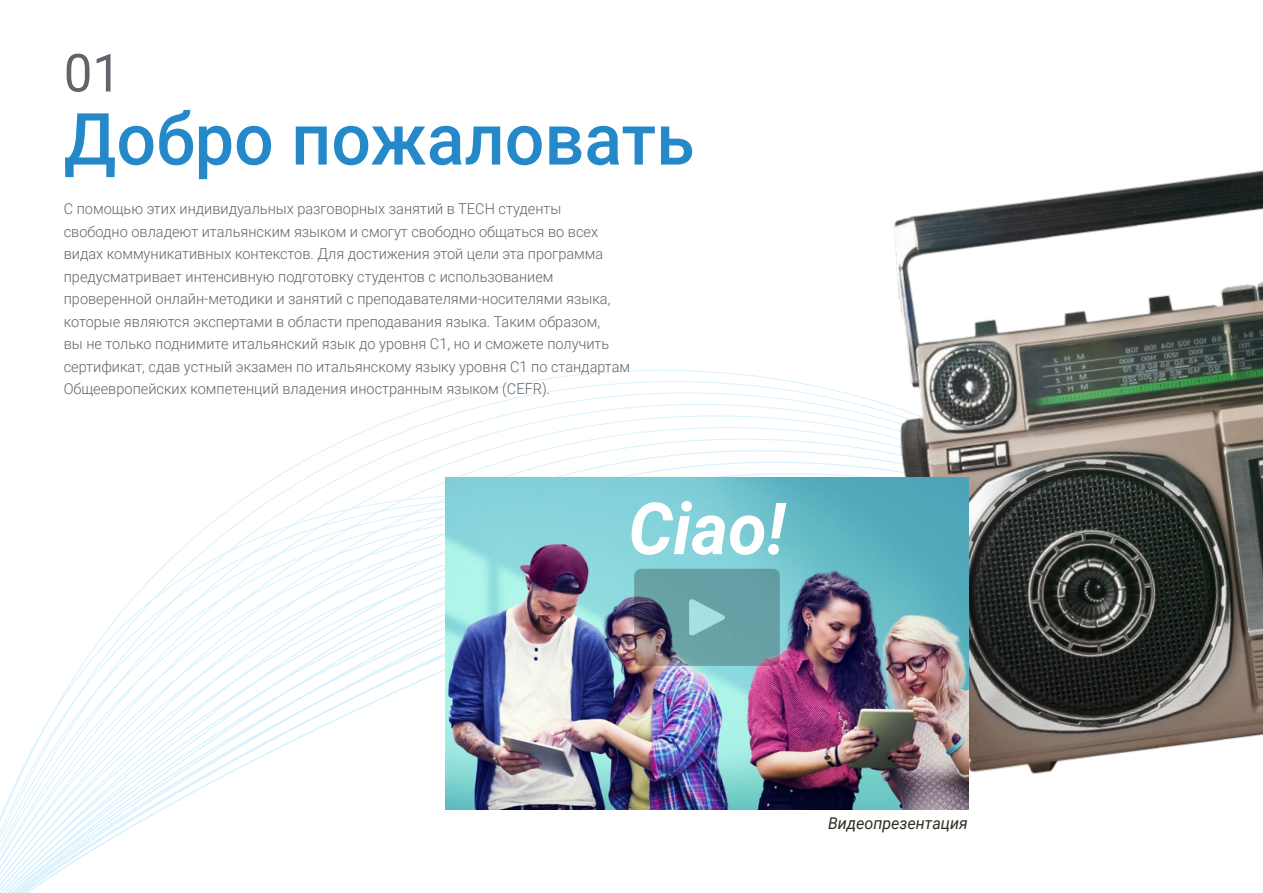
<style>
.page{position:relative;width:1263px;height:893px;background:#fff}
.page>*{position:absolute;margin:0;border:0;box-sizing:border-box;transform-origin:0 0}
.t1{font:500 72px "Roboto";color:#2488c9}
.t2{font:italic 700 72px "Roboto";color:#fff}
.t3{font:52.5px "Roboto";color:#61646a}
.t4{font:italic 16.5px "Roboto";color:#312e20}
.t5{font:300 15px/22.5px "Roboto";color:#61646a}
</style>
<div class="page">
<svg style="left:0;top:370px;width:872px;height:523px"></svg>
<img style="left:872px;top:170px;width:391px;height:604px">
<img style="left:445px;top:478px;width:524px;height:332px">
<svg style="left:634px;top:569px;width:146px;height:97px;background:#6b969d"></svg>
<h2 class="t3" style="left:64px;top:36px;width:59px">01</h2>
<h1 class="t1" style="left:64px;top:89px;width:632px">Добро пожаловать</h1>
<p class="t5" style="left:64px;top:197px;width:568px">С помощью этих индивидуальных разговорных занятий в TECH студенты<br>свободно овладеют итальянским языком и смогут свободно общаться во всех видах коммуникативных контекстов. Для достижения этой цели эта программа предусматривает интенсивную подготовку студентов с использованием проверенной онлайн-методики и занятий с преподавателями-носителями языка, которые являются экспертами в области преподавания языка. Таким образом,<br>вы не только поднимите итальянский язык до уровня С1, но и сможете получить сертификат, сдав устный экзамен по итальянскому языку уровня С1 по стандартам Общеевропейских компетенций владения иностранным языком (CEFR).</p>
<h1 class="t2" style="left:628px;top:478px;width:159px">Ciao!</h1>
<p class="t4" style="left:828px;top:812px;width:141px">Видеопрезентация</p>
</div>
